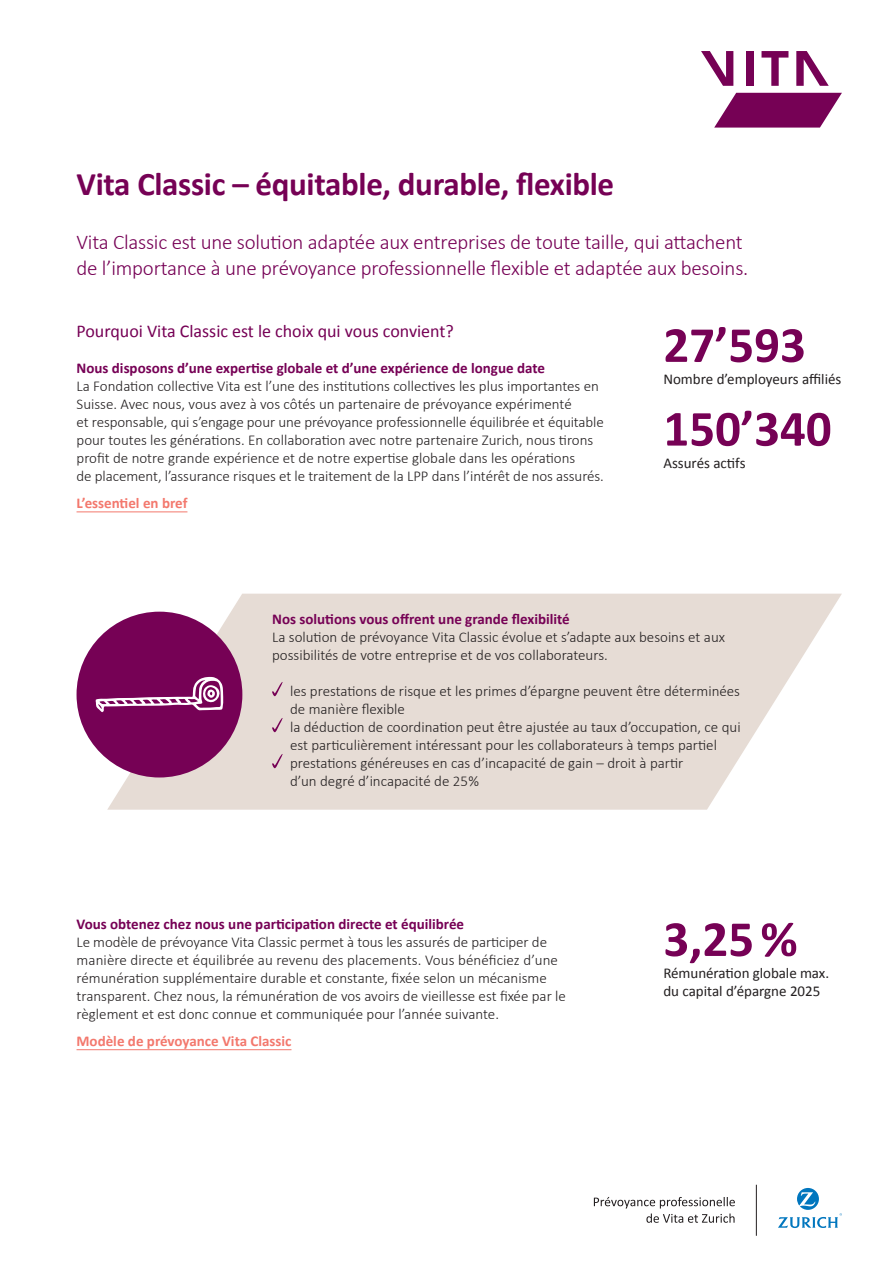
<style>
.page{position:relative;width:893px;height:1263px;background:#fff}
.page>*{position:absolute;margin:0;border:0;box-sizing:border-box;transform-origin:0 0}
.t1{font:700 51px "Calibri";color:#760155}
.t2{font:700 33px "Calibri";letter-spacing:-.01em;color:#760155}
.t3{font:300 21px/25.2px "Calibri";letter-spacing:-.01em;color:#760155}
.t4{font:18px "Calibri";color:#760155}
.t5{font:300 15px/18px "Calibri";color:#231f20}
.t6{font:700 15px "Calibri";color:#760155}
.t7{font:15px/18px "Calibri";color:#231f20}
.t8{font:700 15px "Calibri";color:#f3786d}
</style>
<div class="page">
<hr style="left:77px;top:511px;width:110px;height:1px;background:#f3786d">
<hr style="left:77px;top:1049px;width:214px;height:1px;background:#f3786d">
<svg style="left:107px;top:594px;width:735px;height:216px;background:#e9e0da"></svg>
<svg style="left:272px;top:682px;width:11px;height:14px"></svg>
<svg style="left:272px;top:718px;width:11px;height:14px"></svg>
<svg style="left:272px;top:754px;width:11px;height:14px"></svg>
<div style="left:77px;top:612px;width:165px;height:165px;background:#760155;border-radius:50%"></div>
<svg style="left:95px;top:677px;width:128px;height:35px"></svg>
<svg style="left:796px;top:51px;width:33px;height:35px"></svg>
<div style="left:746px;top:51px;width:7px;height:35px;background:#760155"></div>
<svg style="left:761px;top:51px;width:27px;height:35px"></svg>
<svg style="left:701px;top:51px;width:32px;height:35px"></svg>
<svg style="left:714px;top:93px;width:128px;height:35px"></svg>
<svg style="left:778px;top:1188px;width:64px;height:40px"></svg>
<svg style="left:594px;top:1197px;width:141px;height:26px"></svg>
<hr style="left:756px;top:1185px;width:1px;height:51px;background:#231f20">
<h2 class="t2" style="left:77px;top:163px;width:539px">Vita Classic – équitable, durable, flexible</h2>
<h3 class="t3" style="left:77px;top:229px;width:673px">Vita Classic est une solution adaptée aux entreprises de toute taille, qui attachent de l’importance à une prévoyance professionnelle flexible et adaptée aux besoins.</h3>
<p class="t4" style="left:77px;top:320px;width:379px">Pourquoi Vita Classic est le choix qui vous convient?</p>
<p class="t6" style="left:77px;top:359px;width:470px">Nous disposons d’une expertise globale et d’une expérience de longue date</p>
<p class="t5" style="left:77px;top:376px;width:529px">La Fondation collective Vita est l’une des institutions collectives les plus importantes en Suisse. Avec nous, vous avez à vos côtés un partenaire de prévoyance expérimenté<br>et responsable, qui s’engage pour une prévoyance professionnelle équilibrée et équitable pour toutes les générations. En collaboration avec notre partenaire Zurich, nous tirons profit de notre grande expérience et de notre expertise globale dans les opérations<br>de placement, l’assurance risques et le traitement de la LPP dans l’intérêt de nos assurés.</p>
<p class="t8" style="left:77px;top:494px;width:112px">L’essentiel en bref</p>
<h1 class="t1" style="left:663px;top:312px;width:144px">27’593</h1>
<p class="t7" style="left:663px;top:370px;width:180px">Nombre d’employeurs affiliés</p>
<h1 class="t1" style="left:663px;top:396px;width:170px">150’340</h1>
<p class="t7" style="left:663px;top:454px;width:84px">Assurés actifs</p>
<p class="t6" style="left:272px;top:610px;width:299px">Nos solutions vous offrent une grande flexibilité</p>
<p class="t5" style="left:272px;top:627px;width:454px">La solution de prévoyance Vita Classic évolue et s’adapte aux besoins et aux possibilités de votre entreprise et de vos collaborateurs.</p>
<p class="t5" style="left:290px;top:681px;width:452px">les prestations de risque et les primes d’épargne peuvent être déterminées de manière flexible<br>la déduction de coordination peut être ajustée au taux d’occupation, ce qui est particulièrement intéressant pour les collaborateurs à temps partiel prestations généreuses en cas d’incapacité de gain – droit à partir<br>d’un degré d’incapacité de 25%</p>
<p class="t6" style="left:77px;top:914px;width:389px">Vous obtenez chez nous une participation directe et équilibrée</p>
<p class="t5" style="left:77px;top:932px;width:491px">Le modèle de prévoyance Vita Classic permet à tous les assurés de participer de manière directe et équilibrée au revenu des placements. Vous bénéficiez d’une rémunération supplémentaire durable et constante, fixée selon un mécanisme transparent. Chez nous, la rémunération de vos avoirs de vieillesse est fixée par le règlement et est donc connue et communiquée pour l’année suivante.</p>
<p class="t8" style="left:77px;top:1031px;width:216px">Modèle de prévoyance Vita Classic</p>
<h1 class="t1" style="left:663px;top:906px;width:136px">3,25 %</h1>
<p class="t7" style="left:663px;top:964px;width:167px">Rémunération globale max. du capital d’épargne 2025</p>
</div>
